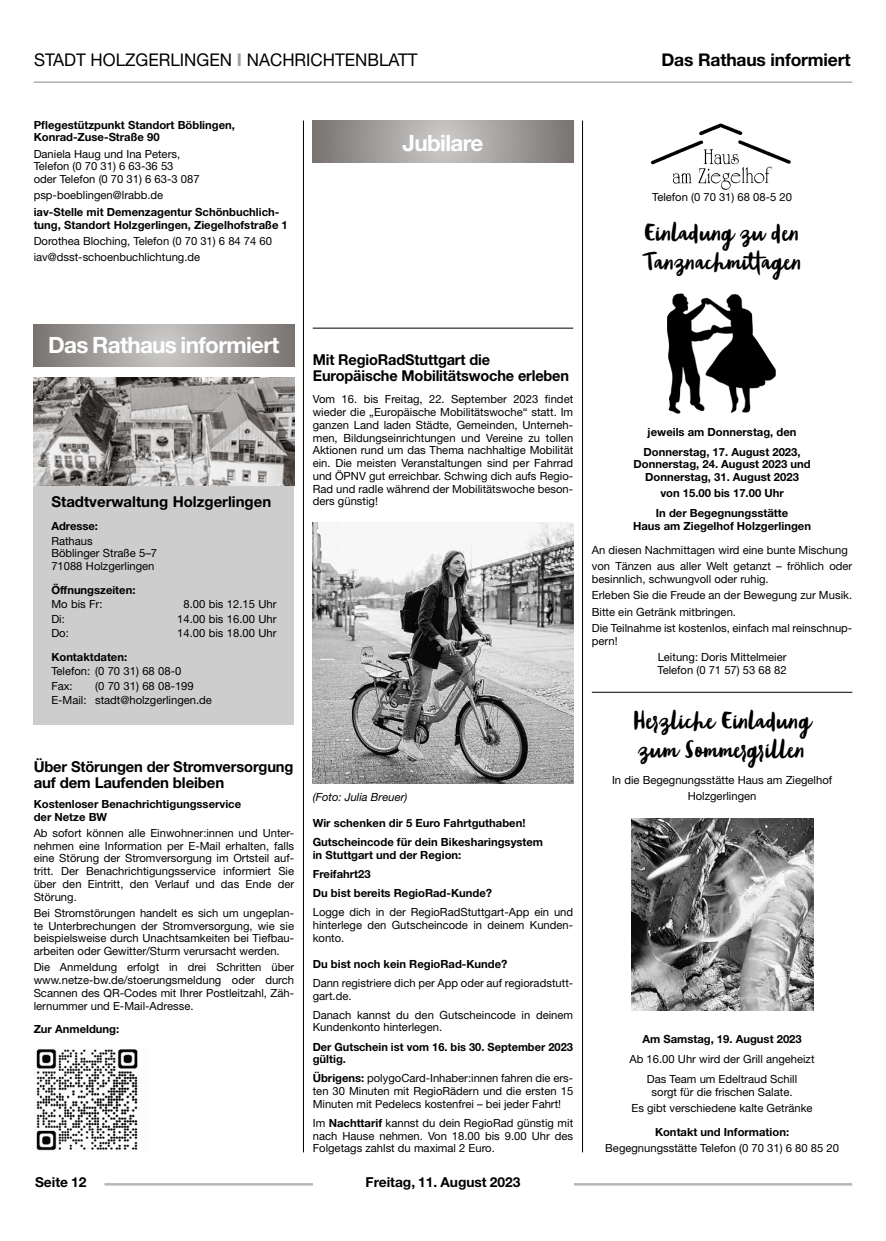
<style>
.page{position:relative;width:886px;height:1241px;background:#fff}
.page>*{position:absolute;margin:0;border:0;box-sizing:border-box;transform-origin:0 0}
.t1{font:700 22.5px "Helvetica Neue LT Std";letter-spacing:-.03em;color:#fff}
.t2{font:700 22.5px "Helvetica Neue";letter-spacing:-.03em;color:#fff}
.t3{font:20px/28.8px "Blog Script";letter-spacing:-.01em;color:#000}
.t4{font:17.5px "Helvetica Neue LT Std";color:#000}
.t5{font:700 17.5px "Helvetica Neue LT Std";letter-spacing:-.01em;color:#000}
.t6{font:700 15px/16.2px "Helvetica Neue LT Std";letter-spacing:-.01em;color:#000}
.t7{font:700 13.75px "Helvetica Neue LT Std";color:#000}
.t8{font:11.25px/12.8px "Helvetica Neue LT Std";color:#000}
.t9{font:700 11.25px/12.8px "Helvetica Neue LT Std";color:#000}
.t10{font:italic 11.25px "Helvetica Neue LT Std";color:#000}
.s1{font-weight:700;color:#a19f9d}
.s2{font-weight:700}
</style>
<div class="page">
<hr style="left:104px;top:1182px;width:748px;height:3px;background:#b7b6b4">
<div style="left:313px;top:1176px;width:260px;height:18px;background:#fff"></div>
<hr style="left:303px;top:120px;width:1px;height:1032px;background:#000">
<hr style="left:582px;top:120px;width:1px;height:1032px;background:#000">
<hr style="left:34px;top:81px;width:818px;height:2px;background:#a19f9d">
<svg style="left:34px;top:324px;width:260px;height:42px;background:#a19e9c"></svg>
<div style="left:34px;top:377px;width:260px;height:347px;background:#cecdcd"></div>
<img style="left:34px;top:377px;width:260px;height:108px">
<img style="left:36px;top:1049px;width:102px;height:102px">
<hr style="left:313px;top:328px;width:260px;height:1px;background:#000">
<svg style="left:313px;top:120px;width:260px;height:43px;background:#a09e9c"></svg>
<img style="left:313px;top:522px;width:260px;height:261px">
<hr style="left:592px;top:691px;width:260px;height:1px;background:#000">
<img style="left:651px;top:123px;width:140px;height:67px">
<img style="left:667px;top:293px;width:109px;height:120px">
<img style="left:631px;top:818px;width:182px;height:191px">
<h3 class="t4" style="left:34px;top:49px;width:385px">STADT HOLZGERLINGEN <span class="s1">I</span> NACHRICHTENBLATT</h3>
<h3 class="t5" style="left:661px;top:49px;width:191px">Das Rathaus informiert</h3>
<p class="t9" style="left:34px;top:118px;width:203px">Pflegestützpunkt Standort Böblingen,<br>Konrad-Zuse-Straße 90</p>
<p class="t8" style="left:34px;top:147px;width:167px">Daniela Haug und Ina Peters,<br>Telefon (0 70 31) 6 63-36 53<br>oder Telefon (0 70 31) 6 63-3 087</p>
<p class="t8" style="left:34px;top:189px;width:131px">psp-boeblingen@lrabb.de</p>
<p class="t9" style="left:34px;top:205px;width:256px">iav-Stelle mit Demenzagentur Schönbuchlich&shy;tung, Standort Holzgerlingen, Ziegelhofstraße 1</p>
<p class="t8" style="left:34px;top:232px;width:240px;line-height:16.2px">Dorothea Bloching, Telefon (0 70 31) 6 84 74 60 iav@dsst-schoenbuchlichtung.de</p>
<h1 class="t2" style="left:403px;top:129px;width:82px">Jubilare</h1>
<p class="t8" style="left:652px;top:190px;width:141px">Telefon (0 70 31) 68 08-5 20</p>
<h2 class="t3" style="left:642px;top:218px;width:162px">Einladung zu den<br>Tanznachmittagen</h2>
<h1 class="t1" style="left:48px;top:331px;width:233px">Das Rathaus informiert</h1>
<h3 class="t6" style="left:51px;top:493px;width:221px">Stadtverwaltung Holzgerlingen</h3>
<p class="t9" style="left:51px;top:519px;width:48px">Adresse:</p>
<p class="t8" style="left:51px;top:534px;width:107px">Rathaus<br>Böblinger Straße 5–7<br>71088 Holzgerlingen</p>
<p class="t9" style="left:51px;top:583px;width:86px">Öffnungszeiten:</p>
<p class="t8" style="left:51px;top:597px;width:53px">Mo bis Fr:</p>
<p class="t8" style="left:183px;top:597px;width:94px">8.00 bis 12.15 Uhr</p>
<p class="t8" style="left:51px;top:612px;width:15px">Di:</p>
<p class="t8" style="left:177px;top:612px;width:101px">14.00 bis 16.00 Uhr</p>
<p class="t8" style="left:51px;top:626px;width:19px">Do:</p>
<p class="t8" style="left:177px;top:626px;width:101px">14.00 bis 18.00 Uhr</p>
<p class="t9" style="left:51px;top:650px;width:77px">Kontaktdaten:</p>
<p class="t8" style="left:51px;top:663px;width:131px;line-height:14.5px">Telefon: (0 70 31) 68 08-0<br>Fax:</p>
<p class="t8" style="left:51px;top:678px;width:162px;line-height:14.5px;text-indent:44px">(0 70 31) 68 08-199<br>E-Mail: stadt@holzgerlingen.de</p>
<h3 class="t6" style="left:313px;top:350px;width:258px">Mit RegioRadStuttgart die<br>Europäische Mobilitätswoche erleben</h3>
<p class="t8" style="left:313px;top:393px;width:262px;text-align:justify">Vom 16. bis Freitag, 22. September 2023 findet wieder die „Europäische Mobilitätswoche“ statt. Im ganzen Land laden Städte, Gemeinden, Unterneh&shy;men, Bildungseinrichtungen und Vereine zu tollen Aktionen rund um das Thema nachhaltige Mobilität ein. Die meisten Veranstaltungen sind per Fahrrad und ÖPNV gut erreichbar. Schwing dich aufs Regio-Rad und radle während der Mobilitätswoche beson&shy;ders günstig!</p>
<h3 class="t6" style="left:34px;top:757px;width:261px">Über Störungen der Stromversorgung auf dem Laufenden bleiben</h3>
<p class="t9" style="left:34px;top:797px;width:209px">Kostenloser Benachrichtigungsservice der Netze BW</p>
<p class="t8" style="left:34px;top:826px;width:262px;text-align:justify">Ab sofort können alle Einwohner:innen und Unter&shy;nehmen eine Information per E-Mail erhalten, falls eine Störung der Stromversorgung im Ortsteil auf&shy;tritt. Der Benachrichtigungsservice informiert Sie über den Eintritt, den Verlauf und das Ende der Störung.</p>
<p class="t8" style="left:34px;top:906px;width:262px;text-align:justify">Bei Stromstörungen handelt es sich um ungeplan&shy;te Unterbrechungen der Stromversorgung, wie sie beispielsweise durch Unachtsamkeiten bei Tiefbau&shy;arbeiten oder Gewitter/Sturm verursacht werden.</p>
<p class="t8" style="left:34px;top:960px;width:262px;text-align:justify">Die Anmeldung erfolgt in drei Schritten über www.netze-bw.de/stoerungsmeldung oder durch Scannen des QR-Codes mit Ihrer Postleitzahl, Zäh&shy;lernummer und E-Mail-Adresse.</p>
<p class="t9" style="left:34px;top:1022px;width:87px">Zur Anmeldung:</p>
<p class="t10" style="left:313px;top:790px;width:96px">(Foto: Julia Breuer)</p>
<p class="t9" style="left:313px;top:813px;width:232px;line-height:19px">Wir schenken dir 5 Euro Fahrtguthaben!<br>Gutscheincode für dein Bikesharingsystem</p>
<p class="t9" style="left:313px;top:845px;width:181px;line-height:19px">in Stuttgart und der Region:<br>Freifahrt23<br>Du bist bereits RegioRad-Kunde?</p>
<p class="t8" style="left:313px;top:905px;width:262px;text-align:justify">Logge dich in der RegioRadStuttgart-App ein und hinterlege den Gutscheincode in deinem Kunden&shy;konto.</p>
<p class="t9" style="left:313px;top:957px;width:196px">Du bist noch kein RegioRad-Kunde?</p>
<p class="t8" style="left:313px;top:976px;width:262px">Dann registriere dich per App oder auf regioradstutt&shy;gart.de.</p>
<p class="t8" style="left:313px;top:1007px;width:262px">Danach kannst du den Gutscheincode in deinem<br>Kundenkonto hinterlegen.</p>
<p class="t9" style="left:313px;top:1039px;width:262px">Der Gutschein ist vom 16. bis 30. September 2023 gültig.</p>
<p class="t8" style="left:313px;top:1071px;width:262px;text-align:justify"><span class="s2">Übrigens:</span> polygoCard-Inhaber:innen fahren die ers&shy;ten 30 Minuten mit RegioRädern und die ersten 15<br>Minuten mit Pedelecs kostenfrei – bei jeder Fahrt!</p>
<p class="t8" style="left:313px;top:1116px;width:262px;text-align:justify">Im <span class="s2">Nachttarif</span> kannst du dein RegioRad günstig mit nach Hause nehmen. Von 18.00 bis 9.00 Uhr des Folgetags zahlst du maximal 2 Euro.</p>
<p class="t7" style="left:35px;top:1173px;width:53px">Seite 12</p>
<p class="t7" style="left:365px;top:1173px;width:156px">Freitag, 11. August 2023</p>
<p class="t9" style="left:643px;top:421px;width:158px;line-height:20px;text-align:center">jeweils am Donnerstag, den<br>Donnerstag, 17. August 2023,</p>
<p class="t9" style="left:633px;top:457px;width:179px;text-align:center">Donnerstag, 24. August 2023 und<br>Donnerstag, 31. August 2023</p>
<p class="t9" style="left:656px;top:483px;width:134px;line-height:20px;text-align:center">von 15.00 bis 17.00 Uhr<br>In der Begegnungsstätte</p>
<p class="t9" style="left:633px;top:519px;width:179px">Haus am Ziegelhof Holzgerlingen</p>
<p class="t8" style="left:592px;top:541px;width:262px;line-height:16.4px">An diesen Nachmittagen wird eine bunte Mischung von Tänzen aus aller Welt getanzt – fröhlich oder</p>
<p class="t8" style="left:592px;top:570px;width:262px;line-height:16.4px">besinnlich, schwungvoll oder ruhig.<br>Erleben Sie die Freude an der Bewegung zur Musik.<br>Bitte ein Getränk mitbringen.<br>Die Teilnahme ist kostenlos, einfach mal reinschnup-</p>
<p class="t8" style="left:592px;top:634px;width:27px">pern!</p>
<p class="t8" style="left:657px;top:651px;width:131px">Leitung: Doris Mittelmeier<br>Telefon (0 71 57) 53 68 82</p>
<h2 class="t3" style="left:633px;top:706px;width:180px">Herzliche Einladung zum Sommergrillen</h2>
<p class="t8" style="left:612px;top:771px;width:222px;line-height:16.4px;text-align:center">In die Begegnungsstätte Haus am Ziegelhof<br>Holzgerlingen</p>
<p class="t9" style="left:642px;top:1032px;width:161px">Am Samstag, 19. August 2023</p>
<p class="t8" style="left:629px;top:1048px;width:187px;line-height:20px;text-align:center">Ab 16.00 Uhr wird der Grill angeheizt<br>Das Team um Edeltraud Schill</p>
<p class="t8" style="left:631px;top:1083px;width:183px;line-height:16.4px;text-align:center">sorgt für die frischen Salate.<br>Es gibt verschiedene kalte Getränke</p>
<p class="t9" style="left:655px;top:1124px;width:136px">Kontakt und Information:</p>
<p class="t8" style="left:605px;top:1141px;width:235px">Begegnungsstätte Telefon (0 70 31) 6 80 85 20</p>
</div>
